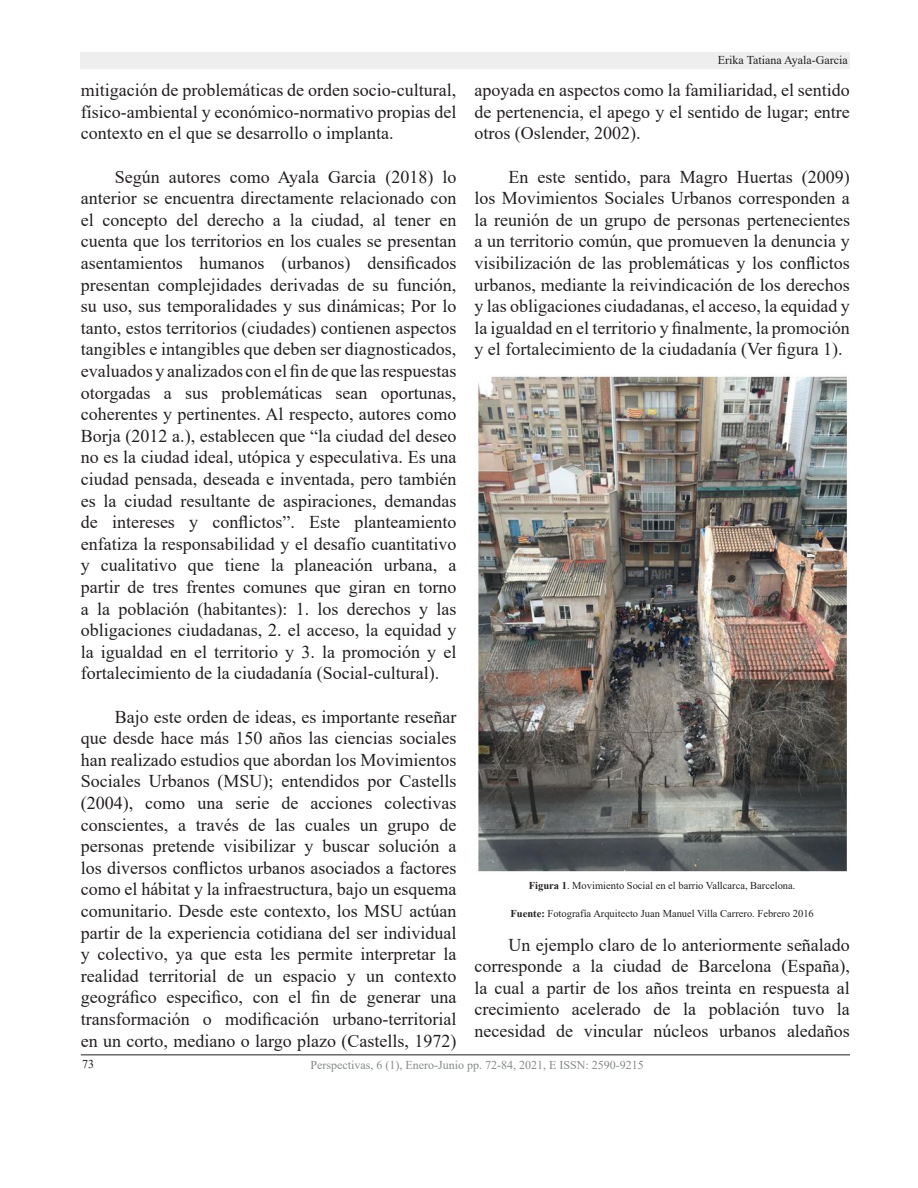
<style>
.page{position:relative;width:918px;height:1188px;background:#fff}
.page>*{position:absolute;margin:0;border:0;box-sizing:border-box;transform-origin:0 0}
.Cuerpo_de_texto{font:18px/21.6px "Times New Roman";color:#231f20;text-align:justify}
.t1{font:12px "Times New Roman";color:#868a8b}
.t2{font:12px "Times New Roman";color:#231f20}
.t3{font:10.5px "Times New Roman";color:#231f20}
.s1{font-weight:700}
</style>
<div class="page">
<div style="left:81px;top:52px;width:769px;height:17px;background:#eeeeef"></div>
<hr style="left:81px;top:1054px;width:769px;height:1px;background:#231f20">
<img style="left:476px;top:375px;width:373px;height:497px">
<p class="Cuerpo_de_texto" style="left:81px;top:79px;width:377px">mitigación de problemáticas de orden socio-cultural, físico-ambiental y económico-normativo propias del contexto en el que se desarrollo o implanta.</p>
<p class="Cuerpo_de_texto" style="left:81px;top:165px;width:377px;text-indent:34px">Según autores como Ayala Garcia (2018) lo anterior se encuentra directamente relacionado con el concepto del derecho a la ciudad, al tener en cuenta que los territorios en los cuales se presentan asentamientos humanos (urbanos) densificados presentan complejidades derivadas de su función, su uso, sus temporalidades y sus dinámicas; Por lo tanto, estos territorios (ciudades) contienen aspectos tangibles e intangibles que deben ser diagnosticados, evaluados y analizados con el fin de que las respuestas otorgadas a sus problemáticas sean oportunas, coherentes y pertinentes. Al respecto, autores como Borja (2012 a.), establecen que “la ciudad del deseo no es la ciudad ideal, utópica y especulativa. Es una ciudad pensada, deseada e inventada, pero también es la ciudad resultante de aspiraciones, demandas de intereses y conflictos”. Este planteamiento enfatiza la responsabilidad y el desafío cuantitativo y cualitativo que tiene la planeación urbana, a partir de tres frentes comunes que giran en torno a la población (habitantes): 1. los derechos y las obligaciones ciudadanas, 2. el acceso, la equidad y la igualdad en el territorio y 3. la promoción y el fortalecimiento de la ciudadanía (Social-cultural).</p>
<p class="Cuerpo_de_texto" style="left:81px;top:705px;width:377px;text-indent:34px">Bajo este orden de ideas, es importante reseñar que desde hace más 150 años las ciencias sociales han realizado estudios que abordan los Movimientos Sociales Urbanos (MSU); entendidos por Castells (2004), como una serie de acciones colectivas conscientes, a través de las cuales un grupo de personas pretende visibilizar y buscar solución a los diversos conflictos urbanos asociados a factores como el hábitat y la infraestructura, bajo un esquema comunitario. Desde este contexto, los MSU actúan partir de la experiencia cotidiana del ser individual y colectivo, ya que esta les permite interpretar la realidad territorial de un espacio y un contexto geográfico especifico, con el fin de generar una transformación o modificación urbano-territorial en un corto, mediano o largo plazo (Castells, 1972)</p>
<p class="t2" style="left:718px;top:51px;width:131px">Erika Tatiana Ayala-Garcia</p>
<p class="Cuerpo_de_texto" style="left:474px;top:79px;width:377px">apoyada en aspectos como la familiaridad, el sentido de pertenencia, el apego y el sentido de lugar; entre otros (Oslender, 2002).</p>
<p class="Cuerpo_de_texto" style="left:474px;top:165px;width:377px;text-indent:34px">En este sentido, para Magro Huertas (2009) los Movimientos Sociales Urbanos corresponden a la reunión de un grupo de personas pertenecientes a un territorio común, que promueven la denuncia y visibilización de las problemáticas y los conflictos urbanos, mediante la reivindicación de los derechos y las obligaciones ciudadanas, el acceso, la equidad y la igualdad en el territorio y finalmente, la promoción y el fortalecimiento de la ciudadanía (Ver figura 1).</p>
<p class="t3" style="left:529px;top:878px;width:268px"><span class="s1">Figura 1</span>. Movimiento Social en el barrio Vallcarca, Barcelona.</p>
<p class="t3" style="left:511px;top:906px;width:305px"><span class="s1">Fuente:</span> Fotografía Arquitecto Juan Manuel Villa Carrero. Febrero 2016</p>
<p class="Cuerpo_de_texto" style="left:474px;top:933px;width:377px;text-indent:34px">Un ejemplo claro de lo anteriormente señalado corresponde a la ciudad de Barcelona (España), la cual a partir de los años treinta en respuesta al crecimiento acelerado de la población tuvo la necesidad de vincular núcleos urbanos aledaños</p>
<p class="t2" style="left:82px;top:1056px;width:13px">73</p>
<p class="t1" style="left:311px;top:1057px;width:335px">Perspectivas, 6 (1), Enero-Junio pp. 72-84, 2021, E ISSN: 2590-9215</p>
</div>
